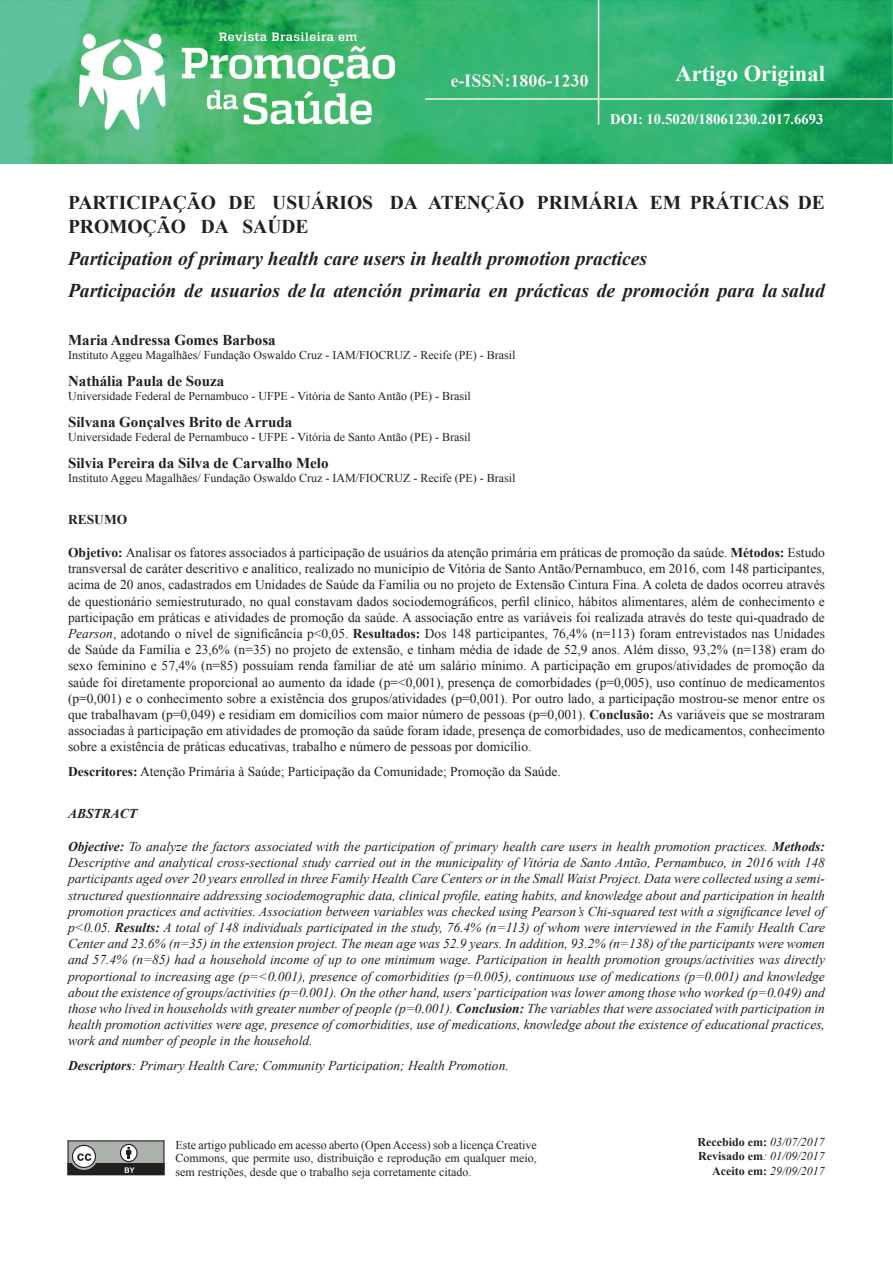
<style>
.page{position:relative;width:893px;height:1263px;background:#fff}
.page>*{position:absolute;margin:0;border:0;box-sizing:border-box;transform-origin:0 0}
.t1{font:700 22.5px "Times New Roman";color:#fff}
.t2{font:italic 700 19.5px/32.2px "Times New Roman";color:#231f20}
.t3{font:700 19.5px/23.4px "Times New Roman";color:#231f20}
.t4{font:700 15px "Times New Roman";color:#231f20}
.t5{font:700 14.7px "Times New Roman";color:#fff}
.t6{font:13.5px/16.2px "Times New Roman";color:#231f20;text-align:justify}
.t7{font:italic 13.5px/16.2px "Times New Roman";color:#231f20;text-align:justify}
.t8{font:italic 700 13.5px "Times New Roman";color:#231f20}
.t9{font:700 13.5px "Times New Roman";color:#231f20}
.t10{font:12px/13.5px "Times New Roman";color:#231f20;text-align:justify}
.t11{font:italic 12px/14.4px "Times New Roman";color:#231f20;text-align:right}
.s1{font-weight:700}
.s2{font-style:italic}
.s3{font-weight:700;font-style:normal}
</style>
<div class="page">
<img style="left:0;top:0;width:893px;height:164px">
<div style="left:68px;top:1141px;width:96px;height:33px;background:#aab2ab"></div>
<svg style="left:120px;top:1144px;width:17px;height:17px"></svg>
<div style="left:120px;top:1144px;width:18px;height:18px;border:1px solid #231f20;border-radius:50%"></div>
<div style="left:72px;top:1145px;width:24px;height:23px;border:1px solid #231f20;border-radius:50%"></div>
<svg style="left:67px;top:1147px;width:98px;height:28px"></svg>
<h1 class="t1" style="left:676px;top:58px;width:151px">Artigo Original</h1>
<p class="t5" style="left:610px;top:109px;width:215px">DOI: 10.5020/18061230.2017.6693</p>
<h2 class="t3" style="left:68px;top:190px;width:758px">PARTICIPAÇÃO DE USUÁRIOS DA ATENÇÃO PRIMÁRIA EM PRÁTICAS DE<br>PROMOÇÃO DA SAÚDE</h2>
<h2 class="t2" style="left:68px;top:242px;width:758px">Participation of primary health care users in health promotion practices<br>Participación de usuarios de la atención primaria en prácticas de promoción para la salud</h2>
<p class="t4" style="left:68px;top:329px;width:209px">Maria Andressa Gomes Barbosa</p>
<p class="t10" style="left:68px;top:348px;width:449px">Instituto Aggeu Magalhães/ Fundação Oswaldo Cruz - IAM/FIOCRUZ - Recife (PE) - Brasil</p>
<p class="t4" style="left:68px;top:370px;width:158px">Nathália Paula de Souza</p>
<p class="t10" style="left:68px;top:389px;width:404px">Universidade Federal de Pernambuco - UFPE - Vitória de Santo Antão (PE) - Brasil</p>
<p class="t4" style="left:68px;top:411px;width:226px">Silvana Gonçalves Brito de Arruda</p>
<p class="t10" style="left:68px;top:430px;width:404px">Universidade Federal de Pernambuco - UFPE - Vitória de Santo Antão (PE) - Brasil</p>
<p class="t4" style="left:68px;top:452px;width:262px">Silvia Pereira da Silva de Carvalho Melo</p>
<p class="t10" style="left:68px;top:471px;width:449px">Instituto Aggeu Magalhães/ Fundação Oswaldo Cruz - IAM/FIOCRUZ - Recife (PE) - Brasil</p>
<p class="t9" style="left:68px;top:510px;width:61px">RESUMO</p>
<p class="t6" style="left:68px;top:544px;width:758px"><span class="s1">Objetivo:</span> Analisar os fatores associados à participação de usuários da atenção primária em práticas de promoção da saúde. <span class="s1">Métodos:</span> Estudo transversal de caráter descritivo e analítico, realizado no município de Vitória de Santo Antão/Pernambuco, em 2016, com 148 participantes, acima de 20 anos, cadastrados em Unidades de Saúde da Família ou no projeto de Extensão Cintura Fina. A coleta de dados ocorreu através de questionário semiestruturado, no qual constavam dados sociodemográficos, perfil clínico, hábitos alimentares, além de conhecimento e participação em práticas e atividades de promoção da saúde. A associação entre as variáveis foi realizada através do teste qui-quadrado de <span class="s2">Pearson</span>, adotando o nível de significância p&lt;0,05. <span class="s1">Resultados:</span> Dos 148 participantes, 76,4% (n=113) foram entrevistados nas Unidades de Saúde da Família e 23,6% (n=35) no projeto de extensão, e tinham média de idade de 52,9 anos. Além disso, 93,2% (n=138) eram do sexo feminino e 57,4% (n=85) possuíam renda familiar de até um salário mínimo. A participação em grupos/atividades de promoção da saúde foi diretamente proporcional ao aumento da idade (p=&lt;0,001), presença de comorbidades (p=0,005), uso contínuo de medicamentos (p=0,001) e o conhecimento sobre a existência dos grupos/atividades (p=0,001). Por outro lado, a participação mostrou-se menor entre os que trabalhavam (p=0,049) e residiam em domicílios com maior número de pessoas (p=0,001). <span class="s1">Conclusão:</span> As variáveis que se mostraram associadas à participação em atividades de promoção da saúde foram idade, presença de comorbidades, uso de medicamentos, conhecimento sobre a existência de práticas educativas, trabalho e número de pessoas por domicílio.</p>
<p class="t6" style="left:68px;top:763px;width:494px"><span class="s1">Descritores:</span> Atenção Primária à Saúde; Participação da Comunidade; Promoção da Saúde.</p>
<p class="t8" style="left:68px;top:804px;width:71px">ABSTRACT</p>
<p class="t7" style="left:68px;top:838px;width:758px"><span class="s1">Objective:</span> To analyze the factors associated with the participation of primary health care users in health promotion practices. <span class="s1">Methods:<br></span>Descriptive and analytical cross-sectional study carried out in the municipality of Vitória de Santo Antão, Pernambuco, in 2016 with 148 participants aged over 20 years enrolled in three Family Health Care Centers or in the Small Waist Project. Data were collected using a semi&shy;structured questionnaire addressing sociodemographic data, clinical profile, eating habits, and knowledge about and participation in health promotion practices and activities. Association between variables was checked using Pearson’s Chi-squared test with a significance level of p&lt;0.05. <span class="s1">Results:</span> A total of 148 individuals participated in the study, 76.4% (n=113) of whom were interviewed in the Family Health Care Center and 23.6% (n=35) in the extension project. The mean age was 52.9 years. In addition, 93.2% (n=138) of the participants were women and 57.4% (n=85) had a household income of up to one minimum wage. Participation in health promotion groups/activities was directly proportional to increasing age (p=&lt;0.001), presence of comorbidities (p=0.005), continuous use of medications (p=0.001) and knowledge about the existence of groups/activities (p=0.001). On the other hand, users’ participation was lower among those who worked (p=0.049) and those who lived in households with greater number of people (p=0.001). <span class="s1">Conclusion:</span> The variables that were associated with participation in health promotion activities were age, presence of comorbidities, use of medications, knowledge about the existence of educational practices, work and number of people in the household.</p>
<p class="t7" style="left:68px;top:1057px;width:442px"><span class="s1">Descriptors</span>: Primary Health Care; Community Participation; Health Promotion.</p>
<p class="t10" style="left:175px;top:1138px;width:363px">Este artigo publicado em acesso aberto (Open Access) sob a licença Creative Commons, que permite uso, distribuição e reprodução em qualquer meio, sem restrições, desde que o trabalho seja corretamente citado.</p>
<p class="t11" style="left:698px;top:1134px;width:129px"><span class="s3">Recebido em:</span> 03/07/2017<br><span class="s3">Revisado em</span>: 01/09/2017<br><span class="s3">Aceito em:</span> 29/09/2017</p>
</div>
